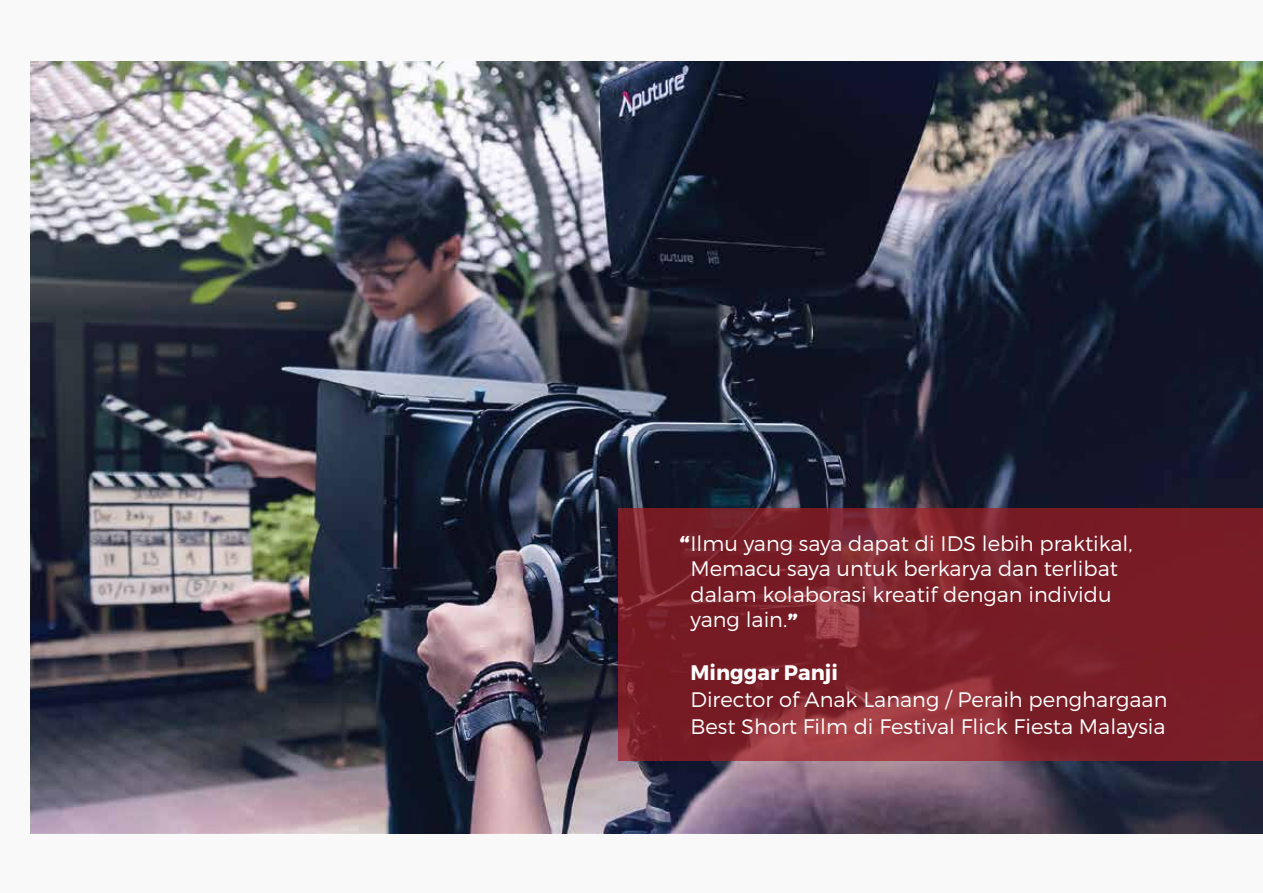
<style>
.page{position:relative;width:1263px;height:893px;background:#f9f9fa}
.page>*{position:absolute;margin:0;border:0;box-sizing:border-box;transform-origin:0 0}
.t1{font:600 27px "Montserrat";color:#fff}
.t2{font:300 21px/25.5px "Montserrat";color:#fff}
.t3{font:700 21px "Montserrat";color:#fff}
</style>
<div class="page">
<img style="left:31px;top:61px;width:1232px;height:772px">
<svg style="left:618px;top:509px;width:645px;height:252px;background:#7d212a"></svg>
<p class="t2" style="left:690px;top:530px;width:443px">Ilmu yang saya dapat di IDS lebih praktikal, Memacu saya untuk berkarya dan terlibat dalam kolaborasi kreatif dengan individu yang lain.</p>
<p class="t3" style="left:690px;top:659px;width:149px">Minggar Panji</p>
<p class="t2" style="left:690px;top:685px;width:479px;line-height:27px">Director of Anak Lanang / Peraih penghargaan<br>Best Short Film di Festival Flick Fiesta Malaysia</p>
<p class="t1" style="left:679px;top:529px;width:11px">“</p>
<p class="t1" style="left:798px;top:627px;width:11px;rotate:-180deg">“</p>
</div>
